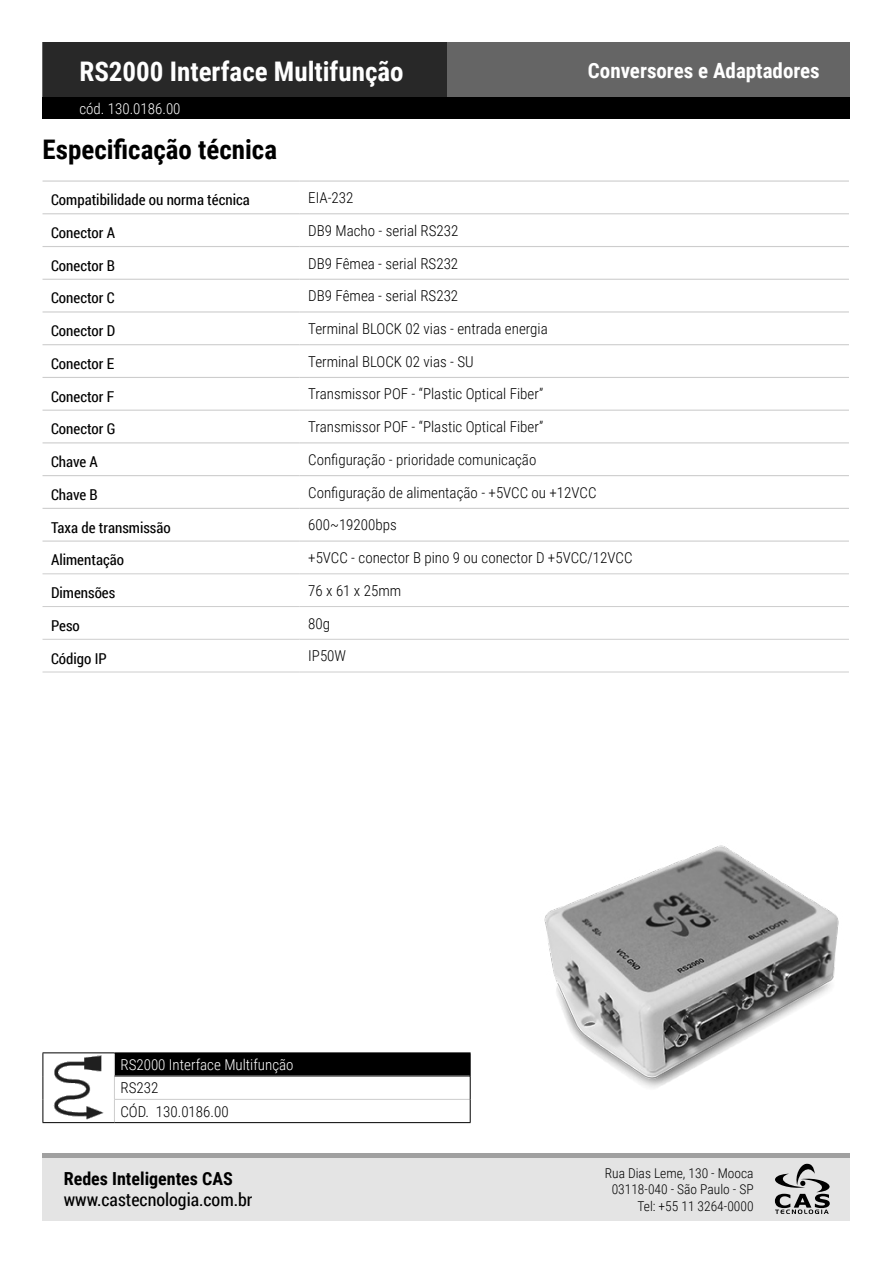
<style>
.page{position:relative;width:893px;height:1263px;background:#fff}
.page>*{position:absolute;margin:0;border:0;box-sizing:border-box;transform-origin:0 0}
.t1{font:700 27px "Roboto Condensed";color:#fff}
.t2{font:700 27px "Roboto Condensed";color:#000}
.t3{font:700 21px "Roboto Condensed";color:#fff}
.t4{font:18px "Roboto Condensed";color:#000}
.t5{font:700 18px "Roboto Condensed";color:#000}
.t6{font:300 15px/23.2px "Roboto Condensed";color:#000}
.t7{font:15px "Roboto Condensed";color:#000}
.t8{font:300 15px "Roboto Condensed";color:#fff}
.t9{font:300 13.5px/16.5px "Roboto Condensed";color:#000;text-align:right}
</style>
<div class="page">
<div style="left:43px;top:43px;width:807px;height:76px;background:#656565"></div>
<div style="left:43px;top:98px;width:807px;height:21px;background:#000"></div>
<div style="left:43px;top:43px;width:403px;height:55px;background:#282828"></div>
<div style="left:43px;top:1157px;width:807px;height:63px;background:#e4e4e4"></div>
<svg style="left:774px;top:1163px;width:56px;height:51px"></svg>
<hr style="left:43px;top:1153px;width:807px;height:4px;background:#a0a0a0">
<hr style="left:43px;top:180px;width:257px;height:2px;background:#cdcdcd">
<hr style="left:300px;top:180px;width:549px;height:2px;background:#cdcdcd">
<hr style="left:43px;top:213px;width:257px;height:1px;background:#cdcdcd">
<hr style="left:300px;top:213px;width:549px;height:1px;background:#cdcdcd">
<hr style="left:43px;top:246px;width:257px;height:1px;background:#cdcdcd">
<hr style="left:300px;top:246px;width:549px;height:1px;background:#cdcdcd">
<hr style="left:43px;top:279px;width:257px;height:1px;background:#cdcdcd">
<hr style="left:300px;top:279px;width:549px;height:1px;background:#cdcdcd">
<hr style="left:43px;top:311px;width:257px;height:2px;background:#cdcdcd">
<hr style="left:300px;top:311px;width:549px;height:2px;background:#cdcdcd">
<hr style="left:43px;top:344px;width:257px;height:1px;background:#cdcdcd">
<hr style="left:300px;top:344px;width:549px;height:1px;background:#cdcdcd">
<hr style="left:43px;top:377px;width:257px;height:1px;background:#cdcdcd">
<hr style="left:300px;top:377px;width:549px;height:1px;background:#cdcdcd">
<hr style="left:43px;top:410px;width:257px;height:1px;background:#cdcdcd">
<hr style="left:300px;top:410px;width:549px;height:1px;background:#cdcdcd">
<hr style="left:43px;top:442px;width:257px;height:1px;background:#cdcdcd">
<hr style="left:300px;top:442px;width:549px;height:1px;background:#cdcdcd">
<hr style="left:43px;top:475px;width:257px;height:1px;background:#cdcdcd">
<hr style="left:300px;top:475px;width:549px;height:1px;background:#cdcdcd">
<hr style="left:43px;top:508px;width:257px;height:1px;background:#cdcdcd">
<hr style="left:300px;top:508px;width:549px;height:1px;background:#cdcdcd">
<hr style="left:43px;top:540px;width:257px;height:2px;background:#cdcdcd">
<hr style="left:300px;top:540px;width:549px;height:2px;background:#cdcdcd">
<hr style="left:43px;top:573px;width:257px;height:1px;background:#cdcdcd">
<hr style="left:300px;top:573px;width:549px;height:1px;background:#cdcdcd">
<hr style="left:43px;top:606px;width:257px;height:1px;background:#cdcdcd">
<hr style="left:300px;top:606px;width:549px;height:1px;background:#cdcdcd">
<hr style="left:43px;top:639px;width:257px;height:1px;background:#cdcdcd">
<hr style="left:300px;top:639px;width:549px;height:1px;background:#cdcdcd">
<hr style="left:43px;top:672px;width:257px;height:1px;background:#cdcdcd">
<hr style="left:300px;top:672px;width:549px;height:1px;background:#cdcdcd">
<div style="left:114px;top:1053px;width:356px;height:23px;background:#000"></div>
<hr style="left:114px;top:1076px;width:356px;height:1px;background:#cdcdcd">
<hr style="left:114px;top:1099px;width:356px;height:1px;background:#cdcdcd">
<svg style="left:114px;top:1053px;width:1px;height:69px"></svg>
<hr style="left:43px;top:1052px;width:71px;height:1px;background:#000">
<svg style="left:43px;top:1053px;width:1px;height:69px"></svg>
<hr style="left:43px;top:1122px;width:71px;height:1px;background:#000">
<hr style="left:114px;top:1052px;width:357px;height:1px;background:#000">
<svg style="left:470px;top:1053px;width:1px;height:69px"></svg>
<hr style="left:114px;top:1122px;width:357px;height:1px;background:#000">
<img style="left:53px;top:1055px;width:51px;height:65px">
<img style="left:544px;top:845px;width:295px;height:243px">
<h1 class="t1" style="left:79px;top:52px;width:326px">RS2000 Interface Multifunção</h1>
<h2 class="t3" style="left:588px;top:56px;width:233px">Conversores e Adaptadores</h2>
<p class="t8" style="left:79px;top:98px;width:103px">cód. 130.0186.00</p>
<h1 class="t2" style="left:43px;top:130px;width:236px">Especificação técnica</h1>
<p class="t7" style="left:51px;top:190px;width:200px">Compatibilidade ou norma técnica</p>
<p class="t6" style="left:308px;top:186px;width:47px">EIA-232</p>
<p class="t7" style="left:51px;top:222px;width:66px">Conector A</p>
<p class="t6" style="left:308px;top:218px;width:152px">DB9 Macho - serial RS232</p>
<p class="t7" style="left:51px;top:255px;width:65px">Conector B</p>
<p class="t6" style="left:308px;top:251px;width:152px">DB9 Fêmea - serial RS232</p>
<p class="t7" style="left:51px;top:288px;width:65px">Conector C</p>
<p class="t6" style="left:308px;top:284px;width:152px">DB9 Fêmea - serial RS232</p>
<p class="t7" style="left:51px;top:320px;width:66px">Conector D</p>
<p class="t6" style="left:308px;top:316px;width:241px">Terminal BLOCK 02 vias - entrada energia</p>
<p class="t7" style="left:51px;top:353px;width:65px">Conector E</p>
<p class="t6" style="left:308px;top:349px;width:167px">Terminal BLOCK 02 vias - SU</p>
<p class="t7" style="left:51px;top:386px;width:65px">Conector F</p>
<p class="t6" style="left:308px;top:382px;width:237px">Transmissor POF - “Plastic Optical Fiber”</p>
<p class="t7" style="left:51px;top:419px;width:66px">Conector G</p>
<p class="t6" style="left:308px;top:415px;width:237px">Transmissor POF - “Plastic Optical Fiber”</p>
<p class="t7" style="left:51px;top:451px;width:48px">Chave A</p>
<p class="t6" style="left:308px;top:447px;width:230px">Configuração - prioridade comunicação</p>
<p class="t7" style="left:51px;top:484px;width:48px">Chave B</p>
<p class="t6" style="left:308px;top:480px;width:290px">Configuração de alimentação - +5VCC ou +12VCC</p>
<p class="t7" style="left:51px;top:517px;width:121px">Taxa de transmissão</p>
<p class="t6" style="left:308px;top:513px;width:90px">600~19200bps</p>
<p class="t7" style="left:51px;top:550px;width:75px">Alimentação</p>
<p class="t6" style="left:308px;top:546px;width:326px">+5VCC - conector B pino 9 ou conector D +5VCC/12VCC</p>
<p class="t7" style="left:51px;top:582px;width:66px">Dimensões</p>
<p class="t6" style="left:308px;top:578px;width:94px">76 x 61 x 25mm</p>
<p class="t7" style="left:51px;top:615px;width:30px">Peso</p>
<p class="t6" style="left:308px;top:611px;width:23px">80g</p>
<p class="t7" style="left:51px;top:648px;width:57px">Código IP</p>
<p class="t6" style="left:308px;top:644px;width:39px">IP50W</p>
<p class="t8" style="left:120px;top:1054px;width:175px">RS2000 Interface Multifunção</p>
<p class="t6" style="left:120px;top:1076px;width:110px">RS232<br>CÓD. 130.0186.00</p>
<p class="t5" style="left:64px;top:1166px;width:171px">Redes Inteligentes CAS</p>
<p class="t4" style="left:64px;top:1187px;width:190px">www.castecnologia.com.br</p>
<p class="t9" style="left:605px;top:1164px;width:150px">Rua Dias Leme, 130 - Mooca<br>03118-040 - São Paulo - SP<br>Tel: +55 11 3264-0000</p>
</div>
